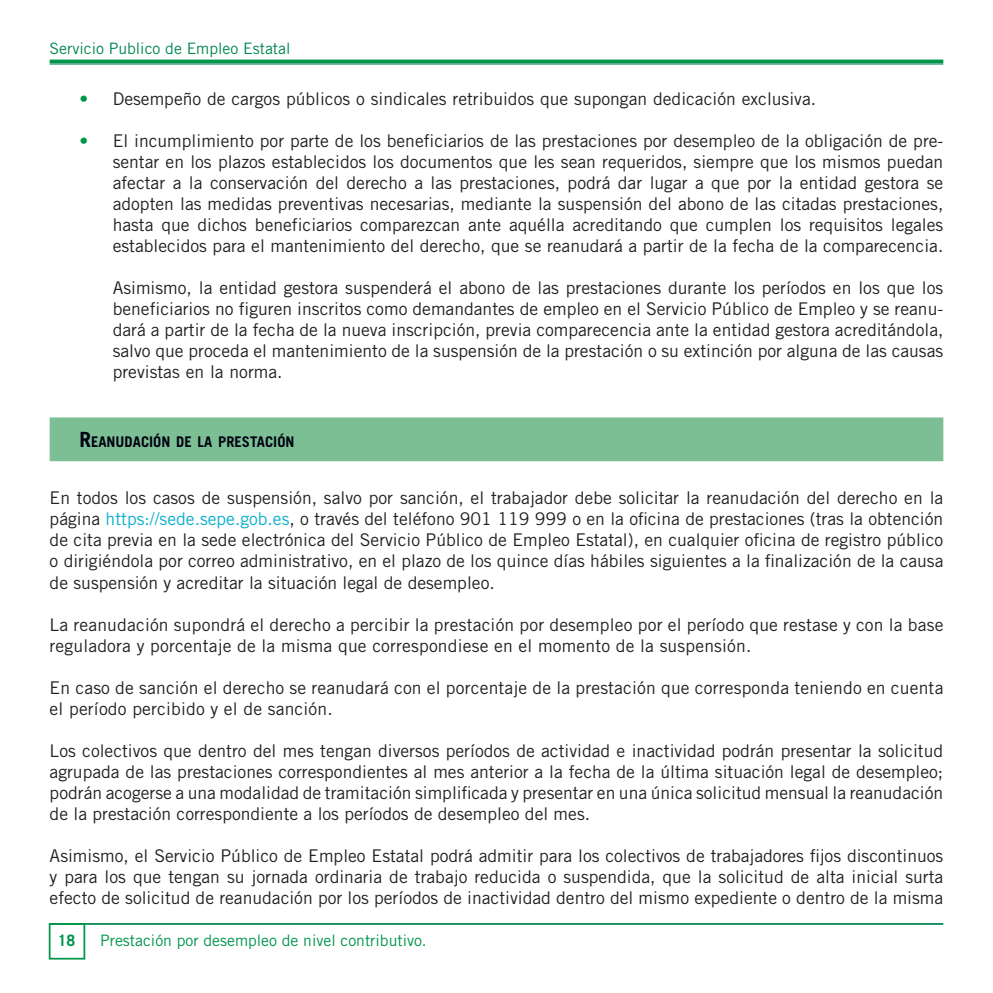
<style>
.page{position:relative;width:993px;height:993px;background:#fff}
.page>*{position:absolute;margin:0;border:0;box-sizing:border-box;transform-origin:0 0}
.t1{font:17.5px/21px "Trade Gothic LT Std";color:#231f20;text-align:justify}
.t2{font:15.75px "Trade Gothic LT Std";color:#00954a}
.t3{font:15.75px "Trade Gothic LT Std";color:#008751}
.t4{font:700 15.75px "Trade Gothic LT Std";color:#00954a}
.t5{font:700 14.7px "Trade Gothic LT Std";color:#000212}
.s1{color:#00954a}
.s2{font-size:21px}
.s3{color:#0bafcd}
</style>
<div class="page">
<svg style="left:50px;top:59px;width:893px;height:4px;fill:#00954a"></svg>
<hr style="left:50px;top:63px;width:893px;height:2px;background:#5a8">
<hr style="left:50px;top:922px;width:893px;height:2px;background:#008751">
<div style="left:49px;top:922px;width:36px;height:37px;border:2px solid #00954a"></div>
<div style="left:50px;top:417px;width:893px;height:44px;background:#7dbf95"></div>
<p class="t3" style="left:50px;top:39px;width:242px">Servicio Publico de Empleo Estatal</p>
<p class="t1" style="left:79px;top:88px;width:738px"><span class="s1">•</span> Desempeño de cargos públicos o sindicales retribuidos que supongan dedicación exclusiva.</p>
<p class="t1" style="left:113px;top:130px;width:832px;text-indent:-33px"><span class="s1">•</span> El incumplimiento por parte de los beneficiarios de las prestaciones por desempleo de la obligación de pre&shy;sentar en los plazos establecidos los documentos que les sean requeridos, siempre que los mismos puedan afectar a la conservación del derecho a las prestaciones, podrá dar lugar a que por la entidad gestora se adopten las medidas preventivas necesarias, mediante la suspensión del abono de las citadas prestaciones, hasta que dichos beneficiarios comparezcan ante aquélla acreditando que cumplen los requisitos legales establecidos para el mantenimiento del derecho, que se reanudará a partir de la fecha de la comparecencia.</p>
<p class="t1" style="left:113px;top:277px;width:832px">Asimismo, la entidad gestora suspenderá el abono de las prestaciones durante los períodos en los que los beneficiarios no figuren inscritos como demandantes de empleo en el Servicio Público de Empleo y se reanu&shy;dará a partir de la fecha de la nueva inscripción, previa comparecencia ante la entidad gestora acreditándola, salvo que proceda el mantenimiento de la suspensión de la prestación o su extinción por alguna de las causas previstas en la norma.</p>
<p class="t5" style="left:79px;top:432px;width:214px"><span class="s2">R</span>EANUDACIÓN DE LA PRESTACIÓN</p>
<p class="t1" style="left:50px;top:487px;width:895px">En todos los casos de suspensión, salvo por sanción, el trabajador debe solicitar la reanudación del derecho en la página <span class="s3">https://sede.sepe.gob.es</span>, o través del teléfono 901 119 999 o en la oficina de prestaciones (tras la obtención de cita previa en la sede electrónica del Servicio Público de Empleo Estatal), en cualquier oficina de registro público o dirigiéndola por correo administrativo, en el plazo de los quince días hábiles siguientes a la finalización de la causa de suspensión y acreditar la situación legal de desempleo.</p>
<p class="t1" style="left:50px;top:613px;width:895px">La reanudación supondrá el derecho a percibir la prestación por desempleo por el período que restase y con la base reguladora y porcentaje de la misma que correspondiese en el momento de la suspensión.</p>
<p class="t1" style="left:50px;top:676px;width:894px">En caso de sanción el derecho se reanudará con el porcentaje de la prestación que corresponda teniendo en cuenta el período percibido y el de sanción.</p>
<p class="t1" style="left:50px;top:739px;width:894px">Los colectivos que dentro del mes tengan diversos períodos de actividad e inactividad podrán presentar la solicitud agrupada de las prestaciones correspondientes al mes anterior a la fecha de la última situación legal de desempleo; podrán acogerse a una modalidad de tramitación simplificada y presentar en una única solicitud mensual la reanudación de la prestación correspondiente a los períodos de desempleo del mes.</p>
<p class="t1" style="left:50px;top:844px;width:894px">Asimismo, el Servicio Público de Empleo Estatal podrá admitir para los colectivos de trabajadores fijos discontinuos y para los que tengan su jornada ordinaria de trabajo reducida o suspendida, que la solicitud de alta inicial surta efecto de solicitud de reanudación por los períodos de inactividad dentro del mismo expediente o dentro de la misma</p>
<p class="t4" style="left:58px;top:930px;width:19px">18</p>
<p class="t2" style="left:100px;top:930px;width:328px">Prestación por desempleo de nivel contributivo.</p>
</div>
